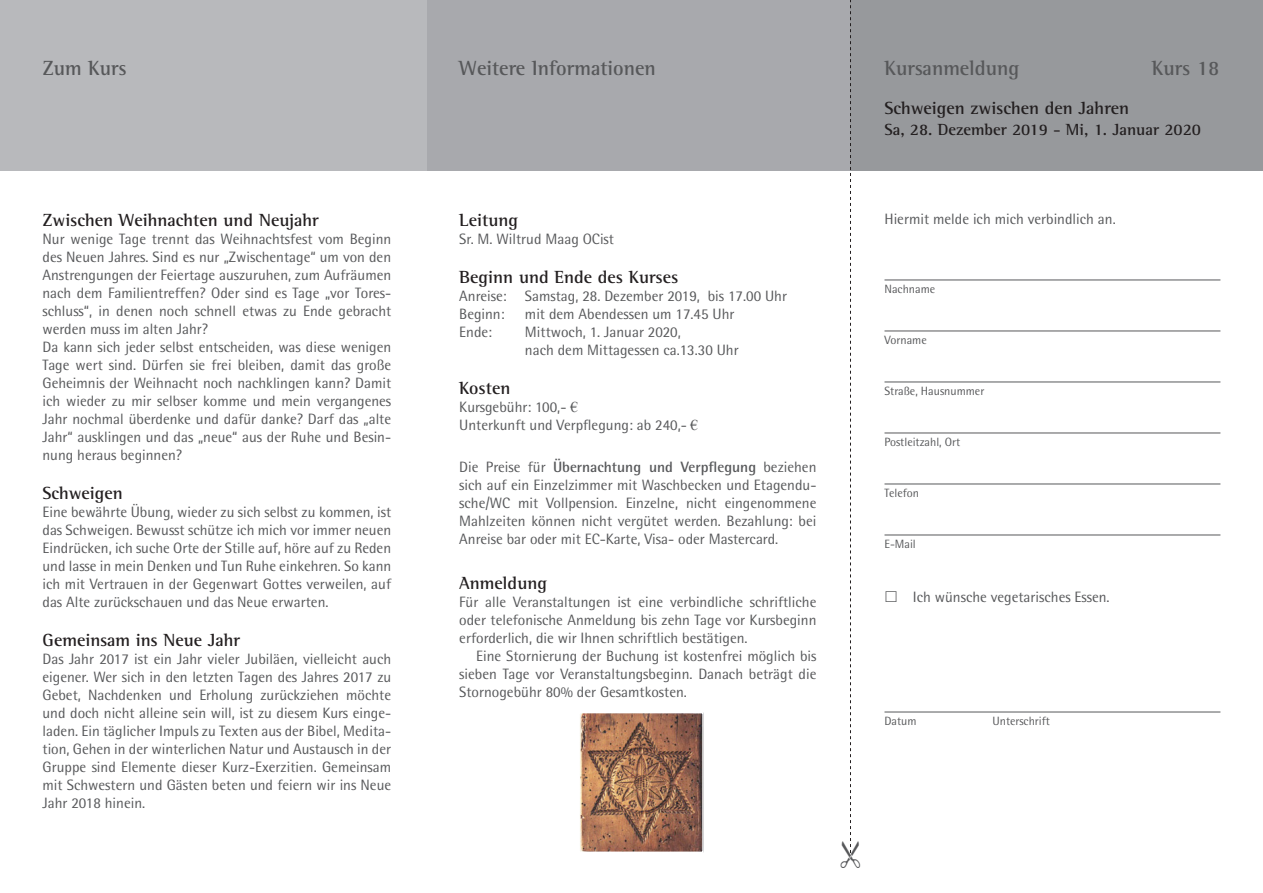
<style>
.page{position:relative;width:1263px;height:893px;background:#fff}
.page>*{position:absolute;margin:0;border:0;box-sizing:border-box;transform-origin:0 0}
.t1{font:700 21px "Rotis Semi Serif";color:#57585a}
.t2{font:700 18px "Rotis Semi Serif";color:#231f20}
.t3{font:700 16.5px "Rotis Semi Serif";color:#231f20}
.t4{font:15px/18px "Rotis Semi Sans";color:#57585a;text-align:justify}
.t5{font:12px "Rotis Semi Sans";color:#57585a}
.s1{font-family:"Times New Roman"}
.s2{font-weight:700}
</style>
<div class="page">
<div style="left:425px;top:0;width:425px;height:170px;background:#a8a9ad"></div>
<hr style="left:884px;top:280px;width:336px;height:1px;background:#57585a">
<hr style="left:884px;top:331px;width:336px;height:1px;background:#57585a">
<hr style="left:884px;top:382px;width:336px;height:1px;background:#57585a">
<hr style="left:884px;top:433px;width:336px;height:1px;background:#57585a">
<hr style="left:884px;top:484px;width:336px;height:1px;background:#57585a">
<hr style="left:884px;top:535px;width:336px;height:1px;background:#57585a">
<hr style="left:884px;top:712px;width:336px;height:1px;background:#57585a">
<hr style="left:426px;top:0;width:1px;height:893px;background:#fff">
<div style="left:0;top:0;width:426px;height:170px;background:#b8b9bc"></div>
<div style="left:850px;top:0;width:413px;height:170px;background:#97999c"></div>
<img style="left:581px;top:715px;width:120px;height:135px">
<div style="left:578px;top:712px;width:126px;height:141px;border:2px solid #fff"></div>
<svg style="left:840px;top:0;width:20px;height:853px"></svg>
<h1 class="t1" style="left:43px;top:56px;width:86px">Zum Kurs</h1>
<p class="t2" style="left:43px;top:209px;width:278px">Zwischen Weihnachten und Neujahr</p>
<p class="t4" style="left:43px;top:230px;width:350px;text-align:left">Nur wenige Tage trennt das Weihnachtsfest vom Beginn des Neuen Jahres. Sind es nur „Zwischentage“ um von den Anstrengungen der Feiertage auszuruhen, zum Aufräumen nach dem Familientreffen? Oder sind es Tage „vor Tores&shy;schluss“, in denen noch schnell etwas zu Ende gebracht werden muss im alten Jahr?<br>Da kann sich jeder selbst entscheiden, was diese wenigen Tage wert sind. Dürfen sie frei bleiben, damit das große Geheimnis der Weihnacht noch nachklingen kann? Damit ich wieder zu mir selbser komme und mein vergangenes Jahr nochmal überdenke und dafür danke? Darf das „alte Jahr“ ausklingen und das „neue“ aus der Ruhe und Besin&shy;nung heraus beginnen?</p>
<p class="t2" style="left:43px;top:482px;width:82px">Schweigen</p>
<p class="t4" style="left:43px;top:503px;width:350px">Eine bewährte Übung, wieder zu sich selbst zu kommen, ist das Schweigen. Bewusst schütze ich mich vor immer neuen Eindrücken, ich suche Orte der Stille auf, höre auf zu Reden und lasse in mein Denken und Tun Ruhe einkehren. So kann ich mit Vertrauen in der Gegenwart Gottes verweilen, auf das Alte zurückschauen und das Neue erwarten.</p>
<p class="t2" style="left:43px;top:629px;width:199px">Gemeinsam ins Neue Jahr</p>
<p class="t4" style="left:43px;top:650px;width:350px">Das Jahr 2017 ist ein Jahr vieler Jubiläen, vielleicht auch eigener. Wer sich in den letzten Tagen des Jahres 2017 zu Gebet, Nachdenken und Erholung zurückziehen möchte und doch nicht alleine sein will, ist zu diesem Kurs einge&shy;laden. Ein täglicher Impuls zu Texten aus der Bibel, Medita&shy;tion, Gehen in der winterlichen Natur und Austausch in der Gruppe sind Elemente dieser Kurz-Exerzitien. Gemeinsam mit Schwestern und Gästen beten und feiern wir ins Neue Jahr 2018 hinein.</p>
<h1 class="t1" style="left:459px;top:56px;width:198px">Weitere Informationen</h1>
<h1 class="t1" style="left:884px;top:56px;width:136px">Kursanmeldung</h1>
<h1 class="t1" style="left:1152px;top:56px;width:69px">Kurs 18</h1>
<p class="t2" style="left:884px;top:98px;width:246px">Schweigen zwischen den Jahren</p>
<p class="t3" style="left:884px;top:120px;width:318px">Sa, 28. Dezember 2019 - Mi, 1. Januar 2020</p>
<p class="t2" style="left:459px;top:209px;width:61px">Leitung</p>
<p class="t4" style="left:459px;top:230px;width:156px">Sr. M. Wiltrud Maag OCist</p>
<p class="t2" style="left:459px;top:266px;width:221px">Beginn und Ende des Kurses</p>
<p class="t4" style="left:459px;top:287px;width:329px">Anreise: Samstag, 28. Dezember 2019, bis 17.00 Uhr<br>Beginn:</p>
<p class="t4" style="left:525px;top:305px;width:211px">mit dem Abendessen um 17.45 Uhr</p>
<p class="t4" style="left:459px;top:323px;width:34px">Ende:</p>
<p class="t4" style="left:525px;top:323px;width:215px">Mittwoch, 1. Januar 2020,<br>nach dem Mittagessen ca.13.30 Uhr</p>
<p class="t2" style="left:459px;top:377px;width:53px">Kosten</p>
<p class="t4" style="left:459px;top:398px;width:240px">Kursgebühr: 100,- <span class="s1">€<br></span>Unterkunft und Verpflegung: ab 240,- <span class="s1">€</span></p>
<p class="t4" style="left:459px;top:458px;width:359px">Die Preise für <span class="s2">Übernachtung und Verpflegung</span> beziehen sich auf ein Einzelzimmer mit Waschbecken und Etagendu&shy;sche/WC mit Vollpension. Einzelne, nicht eingenommene Mahlzeiten können nicht vergütet werden. Bezahlung: bei Anreise bar oder mit EC-Karte, Visa- oder Mastercard.</p>
<p class="t2" style="left:459px;top:572px;width:89px">Anmeldung</p>
<p class="t4" style="left:459px;top:593px;width:359px">Für alle Veranstaltungen ist eine verbindliche schriftliche oder telefonische Anmeldung bis zehn Tage vor Kursbeginn erforderlich, die wir Ihnen schriftlich bestätigen.</p>
<p class="t4" style="left:459px;top:647px;width:359px;text-indent:17px">Eine Stornierung der Buchung ist kostenfrei möglich bis sieben Tage vor Veranstaltungsbeginn. Danach beträgt die Stornogebühr 80% der Gesamtkosten.</p>
<p class="t4" style="left:884px;top:210px;width:233px">Hiermit melde ich mich verbindlich an.</p>
<p class="t5" style="left:884px;top:282px;width:52px">Nachname</p>
<p class="t5" style="left:884px;top:333px;width:44px">Vorname</p>
<p class="t5" style="left:884px;top:384px;width:101px">Straße, Hausnummer</p>
<p class="t5" style="left:884px;top:435px;width:77px">Postleitzahl, Ort</p>
<p class="t5" style="left:884px;top:486px;width:36px">Telefon</p>
<p class="t5" style="left:884px;top:537px;width:33px">E-Mail</p>
<p class="t4" style="left:913px;top:588px;width:198px">Ich wünsche vegetarisches Essen.</p>
<p class="t5" style="left:884px;top:714px;width:34px">Datum</p>
<p class="t5" style="left:992px;top:714px;width:59px">Unterschrift</p>
</div>
